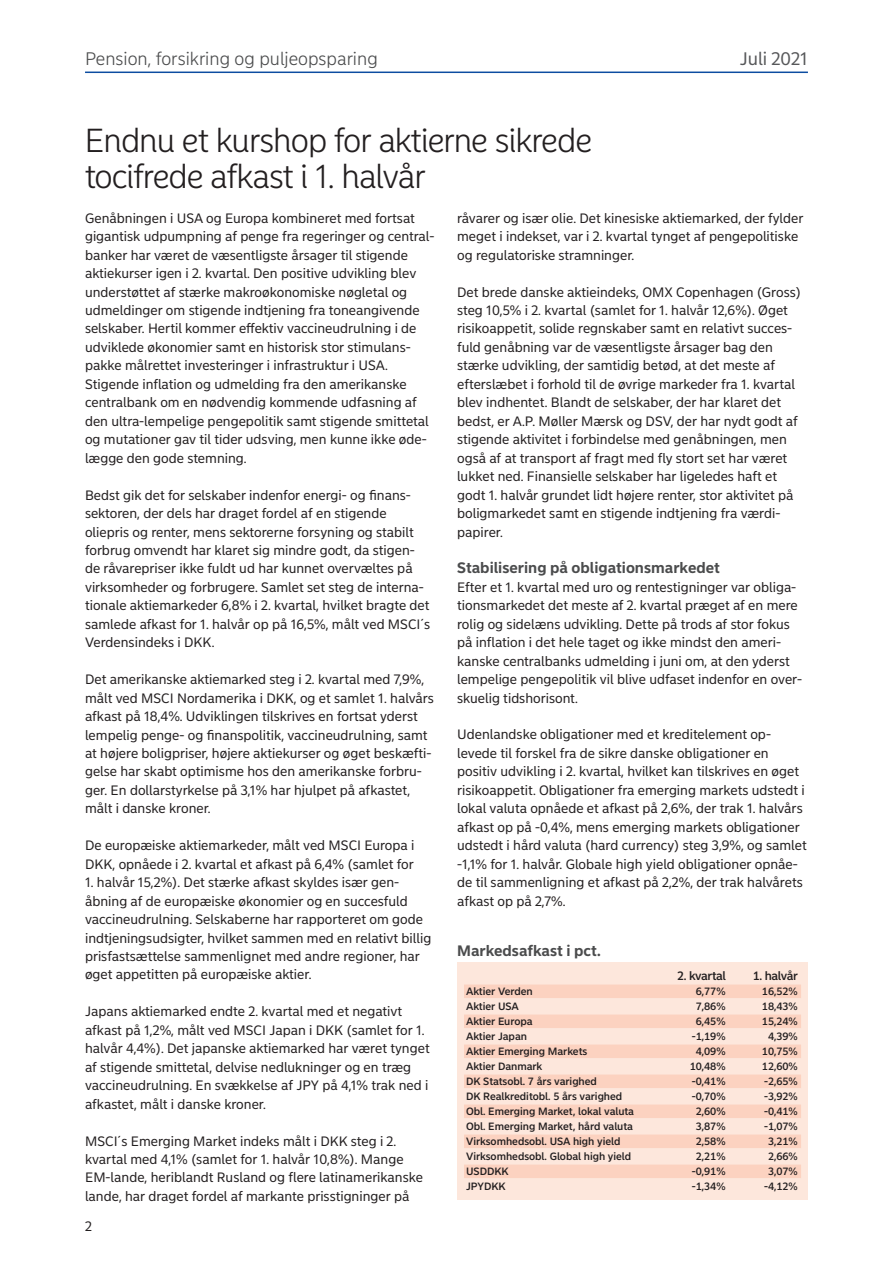
<style>
.page{position:relative;width:893px;height:1263px;background:#fff}
.page>*{position:absolute;margin:0;border:0;box-sizing:border-box;transform-origin:0 0}
.t1{font:300 33px/36px "Nordea Sans Large";letter-spacing:-.01em;color:#231f20}
.t2{font:300 18px "Nordea Sans Small";color:#4b4c4d}
.t3{font:18px "Nordea Sans Small";letter-spacing:-.005em;color:#57585a}
.t4{font:700 15px "Nordea Sans Small";color:#4b4c4d}
.t5{font:13.5px/18.5px "Nordea Sans Small";color:#231f20}
.t6{font:500 12px "Nordea Sans Small";letter-spacing:-.03em;color:#231f20}
.t7{font:500 10.5px "Nordea Sans Small";letter-spacing:-.005em;color:#231f20}
</style>
<div class="page">
<hr style="left:85px;top:72px;width:723px;height:1px;background:#0d4da1">
<div style="left:457px;top:962px;width:351px;height:237px;background:#fde7dc"></div>
<div style="left:464px;top:984px;width:337px;height:14px;background:#fcd2c0"></div>
<div style="left:464px;top:1014px;width:337px;height:14px;background:#fcd2c0"></div>
<div style="left:464px;top:1044px;width:337px;height:14px;background:#fcd2c0"></div>
<div style="left:464px;top:1074px;width:337px;height:14px;background:#fcd2c0"></div>
<div style="left:464px;top:1104px;width:337px;height:14px;background:#fcd2c0"></div>
<div style="left:464px;top:1134px;width:337px;height:14px;background:#fcd2c0"></div>
<div style="left:464px;top:1164px;width:337px;height:14px;background:#fcd2c0"></div>
<h2 class="t2" style="left:85px;top:47px;width:294px">Pension, forsikring og puljeopsparing</h2>
<h2 class="t3" style="left:740px;top:47px;width:70px">Juli 2021</h2>
<h1 class="t1" style="left:85px;top:123px;width:508px">Endnu et kurshop for aktierne sikrede tocifrede afkast i 1. halvår</h1>
<p class="t5" style="left:85px;top:209px;width:351px">Genåbningen i USA og Europa kombineret med fortsat gigantisk udpumpning af penge fra regeringer og central&shy;banker har været de væsentligste årsager til stigende aktiekurser igen i 2. kvartal. Den positive udvikling blev understøttet af stærke makroøkonomiske nøgletal og udmeldinger om stigende indtjening fra toneangivende selskaber. Hertil kommer effektiv vaccineudrulning i de udviklede økonomier samt en historisk stor stimulans&shy;pakke målrettet investeringer i infrastruktur i USA.<br>Stigende inflation og udmelding fra den amerikanske centralbank om en nødvendig kommende udfasning af den ultra-lempelige pengepolitik samt stigende smittetal og mutationer gav til tider udsving, men kunne ikke øde&shy;lægge den gode stemning.</p>
<p class="t5" style="left:85px;top:486px;width:347px">Bedst gik det for selskaber indenfor energi- og finans&shy;sektoren, der dels har draget fordel af en stigende oliepris og renter, mens sektorerne forsyning og stabilt forbrug omvendt har klaret sig mindre godt, da stigen&shy;de råvarepriser ikke fuldt ud har kunnet overvæltes på virksomheder og forbrugere. Samlet set steg de interna&shy;tionale aktiemarkeder 6,8% i 2. kvartal, hvilket bragte det samlede afkast for 1. halvår op på 16,5%, målt ved MSCI´s Verdensindeks i DKK.</p>
<p class="t5" style="left:85px;top:670px;width:350px">Det amerikanske aktiemarked steg i 2. kvartal med 7,9%, målt ved MSCI Nordamerika i DKK, og et samlet 1. halvårs afkast på 18,4%. Udviklingen tilskrives en fortsat yderst lempelig penge- og finanspolitik, vaccineudrulning, samt at højere boligpriser, højere aktiekurser og øget beskæfti&shy;gelse har skabt optimisme hos den amerikanske forbru&shy;ger. En dollarstyrkelse på 3,1% har hjulpet på afkastet, målt i danske kroner.</p>
<p class="t5" style="left:85px;top:836px;width:331px">De europæiske aktiemarkeder, målt ved MSCI Europa i<br>DKK, opnåede i 2. kvartal et afkast på 6,4% (samlet for</p>
<p class="t5" style="left:85px;top:873px;width:348px">1. halvår 15,2%). Det stærke afkast skyldes især gen&shy;åbning af de europæiske økonomier og en succesfuld vaccineudrulning. Selskaberne har rapporteret om gode indtjeningsudsigter, hvilket sammen med en relativt billig prisfastsættelse sammenlignet med andre regioner, har øget appetitten på europæiske aktier.</p>
<p class="t5" style="left:85px;top:1002px;width:346px">Japans aktiemarked endte 2. kvartal med et negativt afkast på 1,2%, målt ved MSCI Japan i DKK (samlet for 1. halvår 4,4%). Det japanske aktiemarked har været tynget af stigende smittetal, delvise nedlukninger og en træg vaccineudrulning. En svækkelse af JPY på 4,1% trak ned i afkastet, målt i danske kroner.</p>
<p class="t5" style="left:85px;top:1132px;width:340px">MSCI´s Emerging Market indeks målt i DKK steg i 2. kvartal med 4,1% (samlet for 1. halvår 10,8%). Mange EM-lande, heriblandt Rusland og flere latinamerikanske lande, har draget fordel af markante prisstigninger på</p>
<p class="t5" style="left:85px;top:1217px;width:8px">2</p>
<p class="t5" style="left:457px;top:209px;width:348px">råvarer og især olie. Det kinesiske aktiemarked, der fylder meget i indekset, var i 2. kvartal tynget af pengepolitiske og regulatoriske stramninger.</p>
<p class="t5" style="left:457px;top:283px;width:345px">Det brede danske aktieindeks, OMX Copenhagen (Gross) steg 10,5% i 2. kvartal (samlet for 1. halvår 12,6%). Øget risikoappetit, solide regnskaber samt en relativt succes&shy;fuld genåbning var de væsentligste årsager bag den stærke udvikling, der samtidig betød, at det meste af efterslæbet i forhold til de øvrige markeder fra 1. kvartal blev indhentet. Blandt de selskaber, der har klaret det bedst, er A.P. Møller Mærsk og DSV, der har nydt godt af stigende aktivitet i forbindelse med genåbningen, men også af at transport af fragt med fly stort set har været lukket ned. Finansielle selskaber har ligeledes haft et godt 1. halvår grundet lidt højere renter, stor aktivitet på boligmarkedet samt en stigende indtjening fra værdi&shy;papirer.</p>
<p class="t4" style="left:457px;top:559px;width:264px">Stabilisering på obligationsmarkedet</p>
<p class="t5" style="left:457px;top:578px;width:347px">Efter et 1. kvartal med uro og rentestigninger var obliga&shy;tionsmarkedet det meste af 2. kvartal præget af en mere rolig og sidelæns udvikling. Dette på trods af stor fokus på inflation i det hele taget og ikke mindst den ameri&shy;kanske centralbanks udmelding i juni om, at den yderst lempelige pengepolitik vil blive udfaset indenfor en over&shy;skuelig tidshorisont.</p>
<p class="t5" style="left:457px;top:726px;width:351px">Udenlandske obligationer med et kreditelement op&shy;levede til forskel fra de sikre danske obligationer en positiv udvikling i 2. kvartal, hvilket kan tilskrives en øget risikoappetit. Obligationer fra emerging markets udstedt i lokal valuta opnåede et afkast på 2,6%, der trak 1. halvårs afkast op på -0,4%, mens emerging markets obligationer udstedt i hård valuta (hard currency) steg 3,9%, og samlet -1,1% for 1. halvår. Globale high yield obligationer opnåe&shy;de til sammenligning et afkast på 2,2%, der trak halvårets afkast op på 2,7%.</p>
<p class="t4" style="left:457px;top:941px;width:145px">Markedsafkast i pct.</p>
<p class="t6" style="left:677px;top:968px;width:50px">2. kvartal</p>
<p class="t6" style="left:753px;top:968px;width:46px">1. halvår</p>
<p class="t7" style="left:466px;top:985px;width:68px">Aktier Verden</p>
<p class="t7" style="left:696px;top:985px;width:31px">6,77%</p>
<p class="t7" style="left:762px;top:985px;width:37px">16,52%</p>
<p class="t7" style="left:466px;top:1000px;width:54px">Aktier USA</p>
<p class="t7" style="left:696px;top:1000px;width:31px">7,86%</p>
<p class="t7" style="left:762px;top:1000px;width:37px">18,43%</p>
<p class="t7" style="left:466px;top:1015px;width:68px">Aktier Europa</p>
<p class="t7" style="left:696px;top:1015px;width:31px">6,45%</p>
<p class="t7" style="left:762px;top:1015px;width:37px">15,24%</p>
<p class="t7" style="left:466px;top:1030px;width:62px">Aktier Japan</p>
<p class="t7" style="left:692px;top:1030px;width:35px">-1,19%</p>
<p class="t7" style="left:768px;top:1030px;width:31px">4,39%</p>
<p class="t7" style="left:466px;top:1045px;width:123px">Aktier Emerging Markets</p>
<p class="t7" style="left:696px;top:1045px;width:31px">4,09%</p>
<p class="t7" style="left:762px;top:1045px;width:37px">10,75%</p>
<p class="t7" style="left:466px;top:1060px;width:78px">Aktier Danmark</p>
<p class="t7" style="left:690px;top:1060px;width:37px">10,48%</p>
<p class="t7" style="left:762px;top:1060px;width:37px">12,60%</p>
<p class="t7" style="left:466px;top:1075px;width:132px">DK Statsobl. 7 års varighed</p>
<p class="t7" style="left:692px;top:1075px;width:35px">-0,41%</p>
<p class="t7" style="left:764px;top:1075px;width:35px">-2,65%</p>
<p class="t7" style="left:466px;top:1090px;width:158px">DK Realkreditobl. 5 års varighed</p>
<p class="t7" style="left:692px;top:1090px;width:35px">-0,70%</p>
<p class="t7" style="left:764px;top:1090px;width:35px">-3,92%</p>
<p class="t7" style="left:466px;top:1105px;width:169px">Obl. Emerging Market, lokal valuta</p>
<p class="t7" style="left:696px;top:1105px;width:31px">2,60%</p>
<p class="t7" style="left:764px;top:1105px;width:35px">-0,41%</p>
<p class="t7" style="left:466px;top:1120px;width:168px">Obl. Emerging Market, hård valuta</p>
<p class="t7" style="left:696px;top:1120px;width:31px">3,87%</p>
<p class="t7" style="left:764px;top:1120px;width:35px">-1,07%</p>
<p class="t7" style="left:466px;top:1135px;width:156px">Virksomhedsobl. USA high yield</p>
<p class="t7" style="left:696px;top:1135px;width:31px">2,58%</p>
<p class="t7" style="left:768px;top:1135px;width:31px">3,21%</p>
<p class="t7" style="left:466px;top:1150px;width:167px">Virksomhedsobl. Global high yield</p>
<p class="t7" style="left:696px;top:1150px;width:31px">2,21%</p>
<p class="t7" style="left:768px;top:1150px;width:31px">2,66%</p>
<p class="t7" style="left:466px;top:1165px;width:44px">USDDKK</p>
<p class="t7" style="left:692px;top:1165px;width:35px">-0,91%</p>
<p class="t7" style="left:768px;top:1165px;width:31px">3,07%</p>
<p class="t7" style="left:466px;top:1180px;width:41px">JPYDKK</p>
<p class="t7" style="left:692px;top:1180px;width:35px">-1,34%</p>
<p class="t7" style="left:764px;top:1180px;width:35px">-4,12%</p>
</div>
